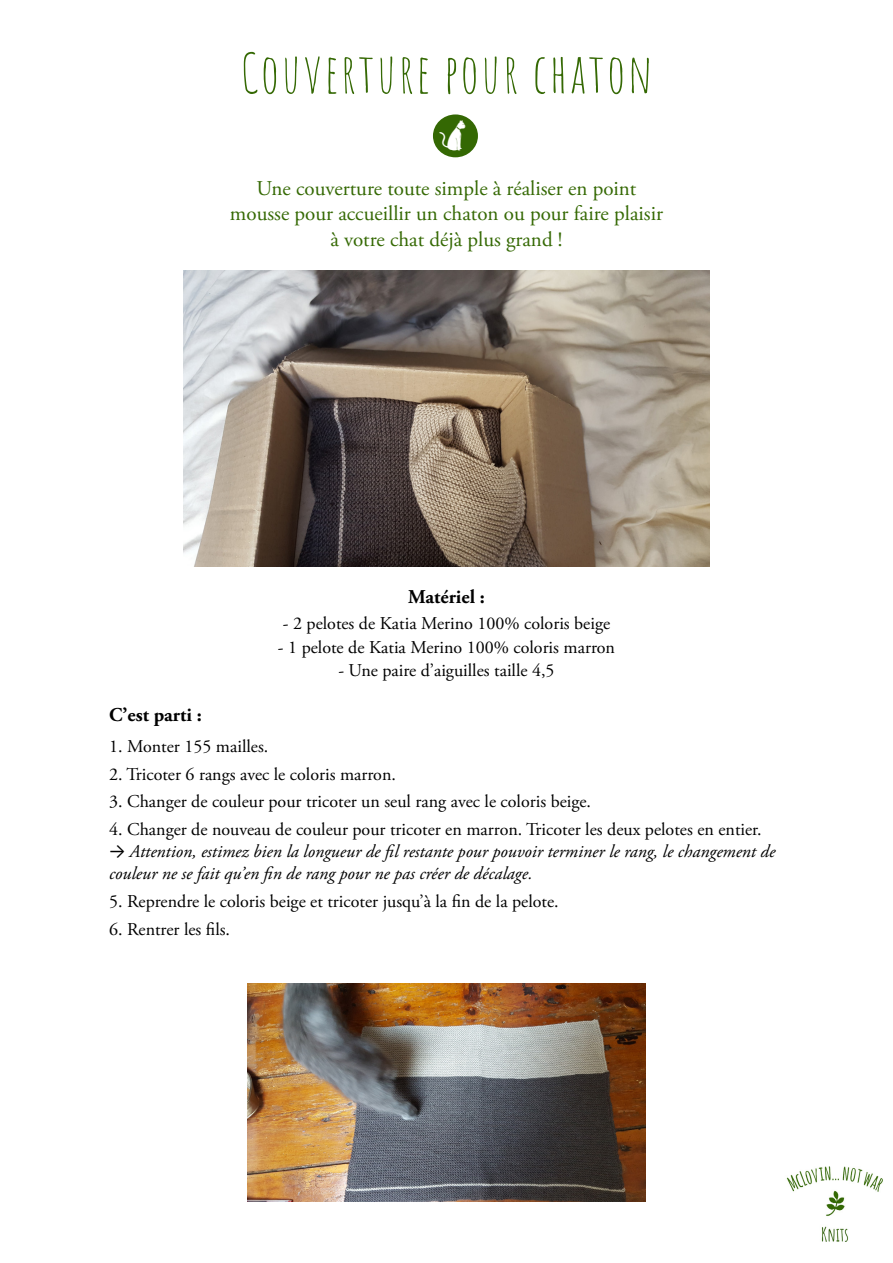
<style>
.page{position:relative;width:893px;height:1263px;background:#fff}
.page>*{position:absolute;margin:0;border:0;box-sizing:border-box;transform-origin:0 0}
.t1{font:54px "Amatic SC";letter-spacing:.04em;color:#356904}
.t2{font:21px/25.2px "Adobe Garamond Pro";color:#356904;text-align:center}
.t3{font:700 19.5px "Adobe Garamond Pro";color:#000}
.t4{font:18px "Adobe Garamond Pro";color:#000}
.t5{font:italic 18px/21.6px "Adobe Garamond Pro";color:#000}
.s1{font-family:"Calibri"}
</style>
<div class="page">
<img style="left:786px;top:1166px;width:97px;height:76px">
<img style="left:183px;top:270px;width:527px;height:296px">
<img style="left:247px;top:984px;width:399px;height:217px">
<div style="left:433px;top:114px;width:45px;height:43px;background:#346803;border-radius:50%"></div>
<h1 class="t1" style="left:241px;top:34px;width:413px">COUVERTURE POUR CHATON</h1>
<p class="t2" style="left:230px;top:177px;width:435px">Une couverture toute simple à réaliser en point mousse pour accueillir un chaton ou pour faire plaisir à votre chat déjà plus grand !</p>
<p class="t3" style="left:408px;top:586px;width:78px">Matériel :</p>
<p class="t4" style="left:283px;top:612px;width:329px">- 2 pelotes de Katia Merino 100% coloris beige</p>
<p class="t4" style="left:278px;top:636px;width:339px">- 1 pelote de Katia Merino 100% coloris marron</p>
<p class="t4" style="left:338px;top:660px;width:218px">- Une paire d’aiguilles taille 4,5</p>
<p class="t3" style="left:109px;top:704px;width:94px">C’est parti :</p>
<p class="t4" style="left:109px;top:735px;width:161px">1. Monter 155 mailles.</p>
<p class="t4" style="left:109px;top:763px;width:288px">2. Tricoter 6 rangs avec le coloris marron.</p>
<p class="t4" style="left:109px;top:791px;width:483px">3. Changer de couleur pour tricoter un seul rang avec le coloris beige.</p>
<p class="t4" style="left:109px;top:819px;width:654px">4. Changer de nouveau de couleur pour tricoter en marron. Tricoter les deux pelotes en entier.</p>
<p class="t5" style="left:109px;top:841px;width:668px"><span class="s1">→</span> Attention, estimez bien la longueur de fil restante pour pouvoir terminer le rang, le changement de couleur ne se fait qu’en fin de rang pour ne pas créer de décalage.</p>
<p class="t4" style="left:109px;top:890px;width:451px">5. Reprendre le coloris beige et tricoter jusqu’à la fin de la pelote.</p>
<p class="t4" style="left:109px;top:918px;width:122px">6. Rentrer les fils.</p>
</div>
